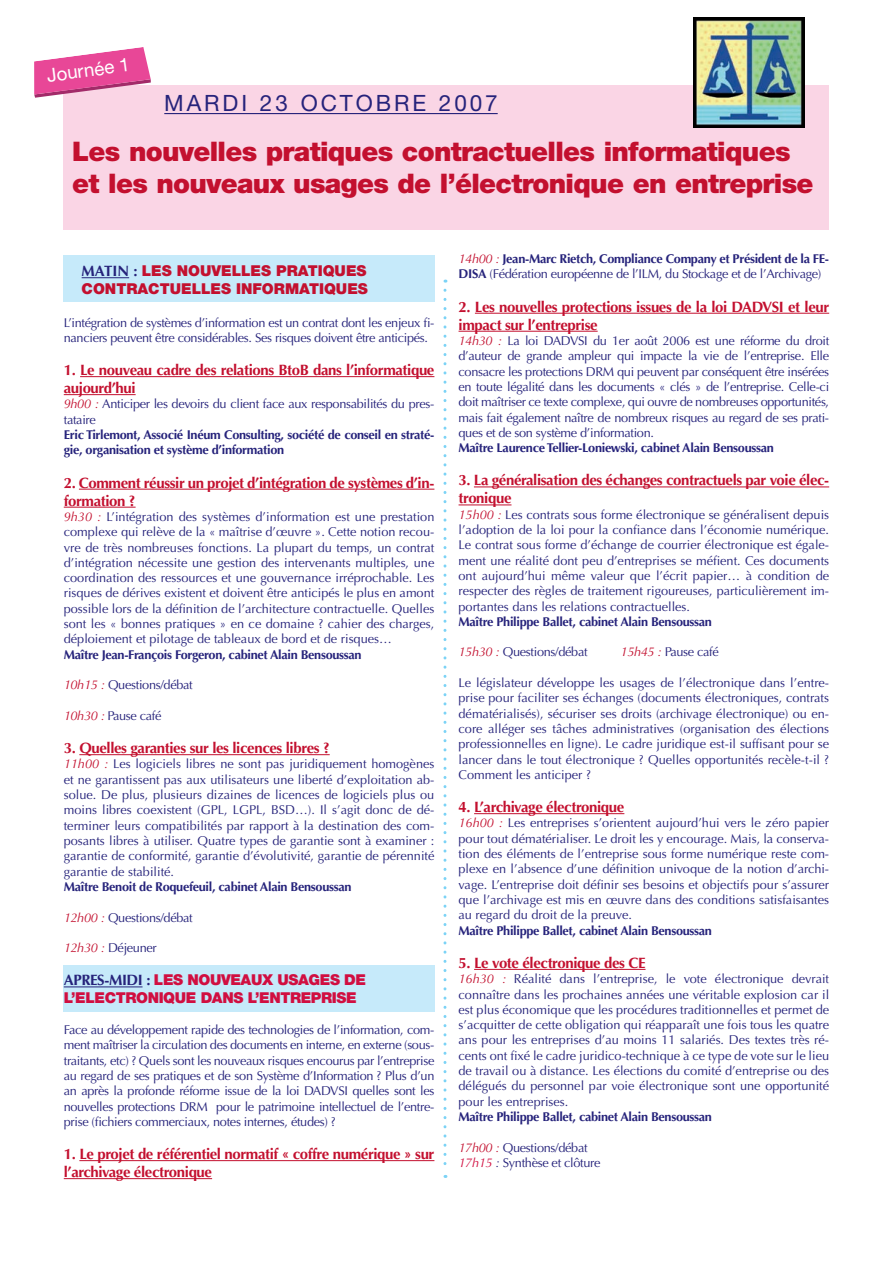
<style>
.page{position:relative;width:893px;height:1263px;background:#fff}
.page>*{position:absolute;margin:0;border:0;box-sizing:border-box;transform-origin:0 0}
.t1{font:900 27px/32.4px "Helvetica Neue";letter-spacing:-.025em;color:#c3102f}
.t2{font:22.5px "Helvetica Neue";letter-spacing:.13em;color:#26237b}
.t3{font:18.6px "Helvetica Neue";color:#fff}
.t4{font:700 15px/18px "Optima LT";letter-spacing:-.025em;color:#c3102f}
.t5{font:900 15px/18px "Helvetica Neue";letter-spacing:-.025em;color:#d10e40}
.t6{font:900 15px/18px "Helvetica Neue";color:#c3102f}
.t7{font:12.75px/15.3px "Optima LT";letter-spacing:-.025em;color:#26237b;text-align:justify}
.t8{font:700 12.75px/15.3px "Optima LT";letter-spacing:-.025em;color:#26237b}
.s1{font-family:"Optima LT";font-weight:700;color:#26237b}
.s2{font-style:italic;color:#c3102f}
.s3{font-weight:400;font-style:italic;color:#c3102f}
.s4{font-weight:400}
.s5{font-style:italic;color:#d10e40}
.s6{font-style:italic}
</style>
<div class="page">
<div style="left:64px;top:964px;width:371px;height:47px;background:#c6eafa"></div>
<svg style="left:443px;top:290px;width:3px;height:888px"></svg>
<div style="left:64px;top:255px;width:371px;height:47px;background:#c6eafa"></div>
<div style="left:64px;top:85px;width:765px;height:145px;background:#fad5e5"></div>
<hr style="left:164px;top:113px;width:334px;height:1px;background:#26237b">
<hr style="left:80px;top:376px;width:354px;height:1px;background:#c3102f">
<hr style="left:64px;top:394px;width:72px;height:1px;background:#c3102f">
<hr style="left:79px;top:489px;width:355px;height:1px;background:#c3102f">
<hr style="left:64px;top:507px;width:72px;height:1px;background:#c3102f">
<hr style="left:79px;top:754px;width:251px;height:1px;background:#c3102f">
<hr style="left:64px;top:986px;width:79px;height:1px;background:#26237b">
<hr style="left:79px;top:1160px;width:355px;height:1px;background:#c3102f">
<hr style="left:64px;top:1178px;width:148px;height:1px;background:#c3102f">
<hr style="left:475px;top:313px;width:354px;height:1px;background:#c3102f">
<hr style="left:459px;top:331px;width:139px;height:1px;background:#c3102f">
<hr style="left:474px;top:486px;width:355px;height:1px;background:#c3102f">
<hr style="left:459px;top:504px;width:52px;height:1px;background:#c3102f">
<hr style="left:474px;top:813px;width:150px;height:1px;background:#c3102f">
<hr style="left:474px;top:969px;width:171px;height:1px;background:#c3102f">
<svg style="left:34px;top:47px;width:117px;height:51px"></svg>
<hr style="left:82px;top:277px;width:47px;height:1px;background:#26237b">
<img style="left:694px;top:17px;width:110px;height:111px">
<h3 class="t3" style="left:45px;top:65px;width:85px;rotate:-8deg">Journée 1</h3>
<h2 class="t2" style="left:164px;top:90px;width:335px">MARDI 23 OCTOBRE 2007</h2>
<h1 class="t1" style="left:72px;top:135px;width:743px">Les nouvelles pratiques contractuelles informatiques et les nouveaux usages de l’électronique en entreprise</h1>
<p class="t6" style="left:82px;top:262px;width:288px"><span class="s1">MATIN :</span> LES NOUVELLES PRATIQUES<br>CONTRACTUELLES INFORMATIQU ES</p>
<p class="t7" style="left:64px;top:315px;width:372px">L’intégration de systèmes d’information est un contrat dont les enjeux fi&shy;nanciers peuvent être considérables. Ses risques doivent être anticipés.</p>
<p class="t4" style="left:64px;top:361px;width:372px">1. Le nouveau cadre des relations BtoB dans l’informatique aujourd’hui</p>
<p class="t7" style="left:64px;top:397px;width:372px"><span class="s2">9h00 :</span> Anticiper les devoirs du client face aux responsabilités du pres&shy;tataire</p>
<p class="t8" style="left:64px;top:427px;width:372px">Eric Tirlemont, Associé Inéum Consulting, société de conseil en straté&shy;gie, organisation et système d’information</p>
<p class="t4" style="left:64px;top:474px;width:372px">2. Comment réussir un projet d’intégration de systèmes d’in&shy;formation ?</p>
<p class="t7" style="left:64px;top:509px;width:372px"><span class="s2">9h30 :</span> L’intégration des systèmes d’information est une prestation complexe qui relève de la « maîtrise d’œuvre ». Cette notion recou&shy;vre de très nombreuses fonctions. La plupart du temps, un contrat d’intégration nécessite une gestion des intervenants multiples, une coordination des ressources et une gouvernance irréprochable. Les risques de dérives existent et doivent être anticipés le plus en amont possible lors de la définition de l’architecture contractuelle. Quelles sont les « bonnes pratiques » en ce domaine ? cahier des charges, déploiement et pilotage de tableaux de bord et de risques…</p>
<p class="t8" style="left:64px;top:647px;width:299px">Maître Jean-François Forgeron, cabinet Alain Bensoussan</p>
<p class="t7" style="left:64px;top:677px;width:131px"><span class="s2">10h15 :</span> Questions/débat</p>
<p class="t7" style="left:64px;top:708px;width:99px"><span class="s2">10h30 :</span> Pause café</p>
<p class="t4" style="left:64px;top:739px;width:267px">3. Quelles garanties sur les licences libres ?</p>
<p class="t7" style="left:64px;top:757px;width:372px"><span class="s2">11h00 :</span> Les logiciels libres ne sont pas juridiquement homogènes et ne garantissent pas aux utilisateurs une liberté d’exploitation ab&shy;solue. De plus, plusieurs dizaines de licences de logiciels plus ou moins libres coexistent (GPL, LGPL, BSD…). Il s’agit donc de dé&shy;terminer leurs compatibilités par rapport à la destination des com&shy;posants libres à utiliser. Quatre types de garantie sont à examiner : garantie de conformité, garantie d’évolutivité, garantie de pérennité garantie de stabilité.</p>
<p class="t8" style="left:64px;top:879px;width:289px">Maître Benoit de Roquefeuil, cabinet Alain Bensoussan</p>
<p class="t7" style="left:64px;top:910px;width:131px"><span class="s2">12h00 :</span> Questions/débat</p>
<p class="t7" style="left:64px;top:940px;width:95px"><span class="s2">12h30 :</span> Déjeuner</p>
<p class="t5" style="left:64px;top:971px;width:304px"><span class="s1">APRES-MIDI :</span> LES NOUVEAUX USAG ES DE<br>L’ELECTRONIQU E DANS L’ENTREPRISE</p>
<p class="t7" style="left:64px;top:1022px;width:372px">Face au développement rapide des technologies de l’information, com&shy;ment maîtriser la circulation des documents en interne, en externe (sous&shy;traitants, etc) ? Quels sont les nouveaux risques encourus par l’entreprise au regard de ses pratiques et de son Système d’Information ? Plus d’un an après la profonde réforme issue de la loi DADVSI quelles sont les nouvelles protections DRM pour le patrimoine intellectuel de l’entre&shy;prise (fichiers commerciaux, notes internes, études) ?</p>
<p class="t4" style="left:64px;top:1145px;width:372px">1. Le projet de référentiel normatif « coffre numérique » sur l’archivage électronique</p>
<p class="t8" style="left:459px;top:251px;width:372px"><span class="s3">14h00 :</span> Jean-Marc Rietch, Compliance Company et Président de la FE-<br>DISA <span class="s4">(Fédération européenne de l’ILM, du Stockage et de l’Archivage)</span></p>
<p class="t4" style="left:459px;top:298px;width:372px">2. Les nouvelles protections issues de la loi DADVSI et leur impact sur l’entreprise</p>
<p class="t7" style="left:459px;top:333px;width:372px"><span class="s2">14h30 :</span> La loi DADVSI du 1er août 2006 est une réforme du droit d’auteur de grande ampleur qui impacte la vie de l’entreprise. Elle consacre les protections DRM qui peuvent par conséquent être insérées en toute légalité dans les documents « clés » de l’entreprise. Celle-ci doit maîtriser ce texte complexe, qui ouvre de nombreuses opportunités, mais fait également naître de nombreux risques au regard de ses prati&shy;ques et de son système d’information.</p>
<p class="t8" style="left:459px;top:440px;width:317px">Maître Laurence Tellier-Loniewski, cabinet Alain Bensoussan</p>
<p class="t4" style="left:459px;top:471px;width:372px">3. La généralisation des échanges contractuels par voie élec&shy;tronique</p>
<p class="t7" style="left:459px;top:507px;width:372px"><span class="s2">15h00 :</span> Les contrats sous forme électronique se généralisent depuis l’adoption de la loi pour la confiance dans l’économie numérique.<br>Le contrat sous forme d’échange de courrier électronique est égale&shy;ment une réalité dont peu d’entreprises se méfient. Ces documents ont aujourd’hui même valeur que l’écrit papier… à condition de respecter des règles de traitement rigoureuses, particulièrement im&shy;portantes dans les relations contractuelles.</p>
<p class="t8" style="left:459px;top:614px;width:255px">Maître Philippe Ballet, cabinet Alain Bensoussan</p>
<p class="t7" style="left:459px;top:645px;width:131px"><span class="s2">15h30 :</span> Questions/débat</p>
<p class="t7" style="left:621px;top:645px;width:100px"><span class="s2">15h45 :</span> Pause café</p>
<p class="t7" style="left:459px;top:675px;width:372px">Le législateur développe les usages de l’électronique dans l’entre&shy;prise pour faciliter ses échanges (documents électroniques, contrats dématérialisés), sécuriser ses droits (archivage électronique) ou en&shy;core alléger ses tâches administratives (organisation des élections professionnelles en ligne). Le cadre juridique est-il suffisant pour se lancer dans le tout électronique ? Quelles opportunités recèle-t-il ?<br>Comment les anticiper ?</p>
<p class="t4" style="left:459px;top:798px;width:167px">4. L’archivage électronique</p>
<p class="t7" style="left:459px;top:816px;width:372px"><span class="s2">16h00 :</span> Les entreprises s’orientent aujourd’hui vers le zéro papier pour tout dématérialiser. Le droit les y encourage. Mais, la conserva&shy;tion des éléments de l’entreprise sous forme numérique reste com&shy;plexe en l’absence d’une définition univoque de la notion d’archi&shy;vage. L’entreprise doit définir ses besoins et objectifs pour s’assurer que l’archivage est mis en œuvre dans des conditions satisfaisantes au regard du droit de la preuve.</p>
<p class="t8" style="left:459px;top:923px;width:255px">Maître Philippe Ballet, cabinet Alain Bensoussan</p>
<p class="t4" style="left:459px;top:954px;width:188px">5. Le vote électronique des CE</p>
<p class="t7" style="left:459px;top:971px;width:372px"><span class="s2">16h30 :</span> Réalité dans l’entreprise, le vote électronique devrait connaître dans les prochaines années une véritable explosion car il est plus économique que les procédures traditionnelles et permet de s’acquitter de cette obligation qui réapparaît une fois tous les quatre ans pour les entreprises d’au moins 11 salariés. Des textes très ré&shy;cents ont fixé le cadre juridico-technique à ce type de vote sur le lieu de travail ou à distance. Les élections du comité d’entreprise ou des délégués du personnel par voie électronique sont une opportunité pour les entreprises.</p>
<p class="t8" style="left:459px;top:1109px;width:255px">Maître Philippe Ballet, cabinet Alain Bensoussan</p>
<p class="t7" style="left:459px;top:1140px;width:143px"><span class="s2">17h00 :</span> Questions/débat<br><span class="s5">17h15</span> <span class="s6">:</span> Synthèse et clôture</p>
</div>
